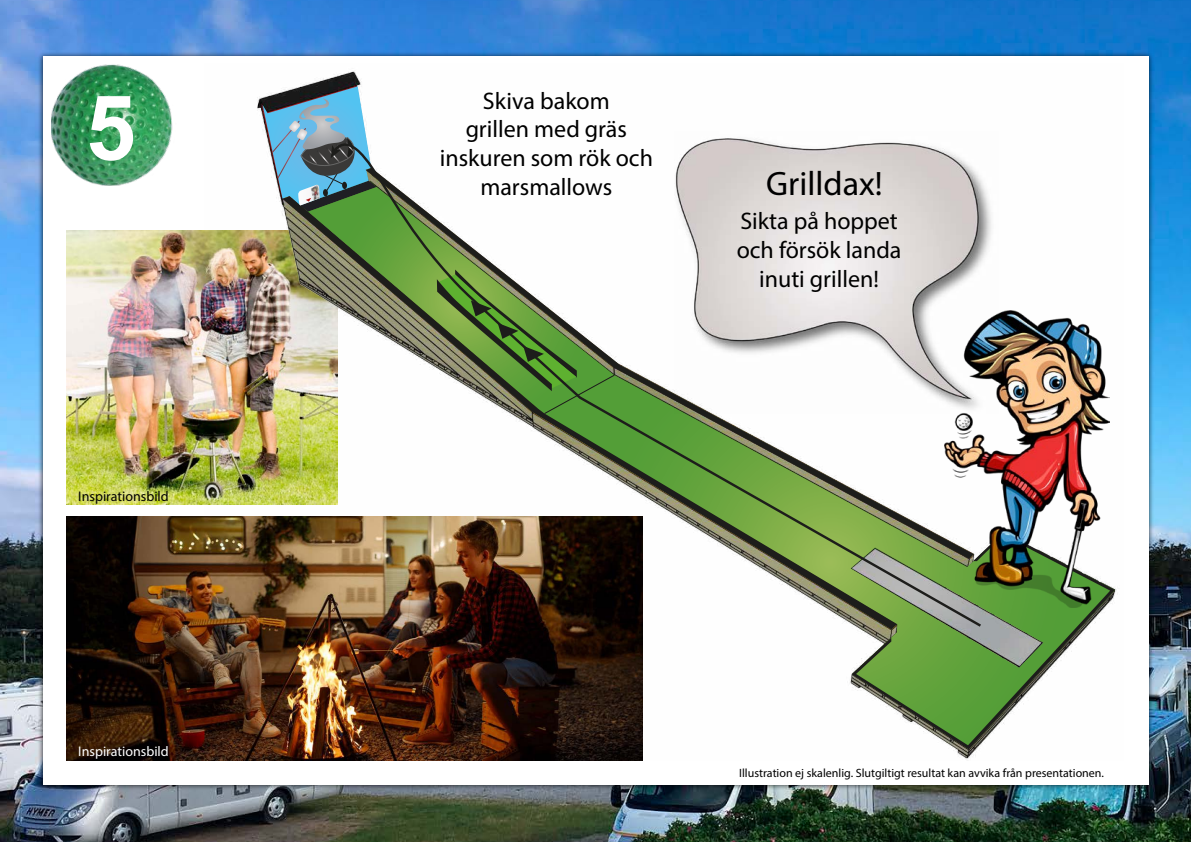
<style>
.page{position:relative;width:1191px;height:842px;background:#fff}
.page>*{position:absolute;margin:0;border:0;box-sizing:border-box;transform-origin:0 0}
.t1{font:700 90px "Arial";color:#fff}
.t2{font:34px "Myriad Pro";color:#000}
.t3{font:24px/28.8px "Myriad Pro";color:#000;text-align:center}
.t4{font:14px "Myriad Pro";color:#fff}
.t5{font:14px "Myriad Pro";color:#000}
.t6{font:12px "Myriad Pro";color:#000}
</style>
<div class="page">
<img style="left:0;top:0;width:1191px;height:842px">
<div style="left:37px;top:51px;width:1116px;height:740px;background:#000;opacity:.75"></div>
<div style="left:43px;top:57px;width:1105px;height:728px;background:#fff"></div>
<img style="left:51px;top:50px;width:129px;height:136px">
<img style="left:66px;top:231px;width:139px;height:274px">
<img style="left:205px;top:71px;width:912px;height:689px">
<img style="left:282px;top:212px;width:49px;height:304px">
<svg style="left:642px;top:375px;width:473px;height:374px"></svg>
<img style="left:308px;top:212px;width:23px;height:202px">
<svg style="left:851px;top:532px;width:264px;height:217px"></svg>
<svg style="left:331px;top:137px;width:652px;height:492px"></svg>
<svg style="left:262px;top:86px;width:114px;height:126px"></svg>
<img style="left:66px;top:516px;width:576px;height:244px">
<img style="left:944px;top:310px;width:165px;height:298px">
<img style="left:675px;top:131px;width:323px;height:282px">
<h1 class="t1" style="left:86px;top:65px;width:52px">5</h1>
<p class="t5" style="left:78px;top:488px;width:92px">Inspirationsbild</p>
<p class="t4" style="left:78px;top:743px;width:92px">Inspirationsbild</p>
<p class="t3" style="left:440px;top:86px;width:215px">Skiva bakom<br>grillen med gräs inskuren som rök och marsmallows</p>
<h2 class="t2" style="left:766px;top:162px;width:118px">Grilldax!</h2>
<p class="t3" style="left:736px;top:206px;width:166px">Sikta på hoppet och försök landa inuti grillen!</p>
<p class="t6" style="left:739px;top:766px;width:366px">Illustration ej skalenlig. Slutgiltigt resultat kan avvika från presentationen.</p>
</div>
